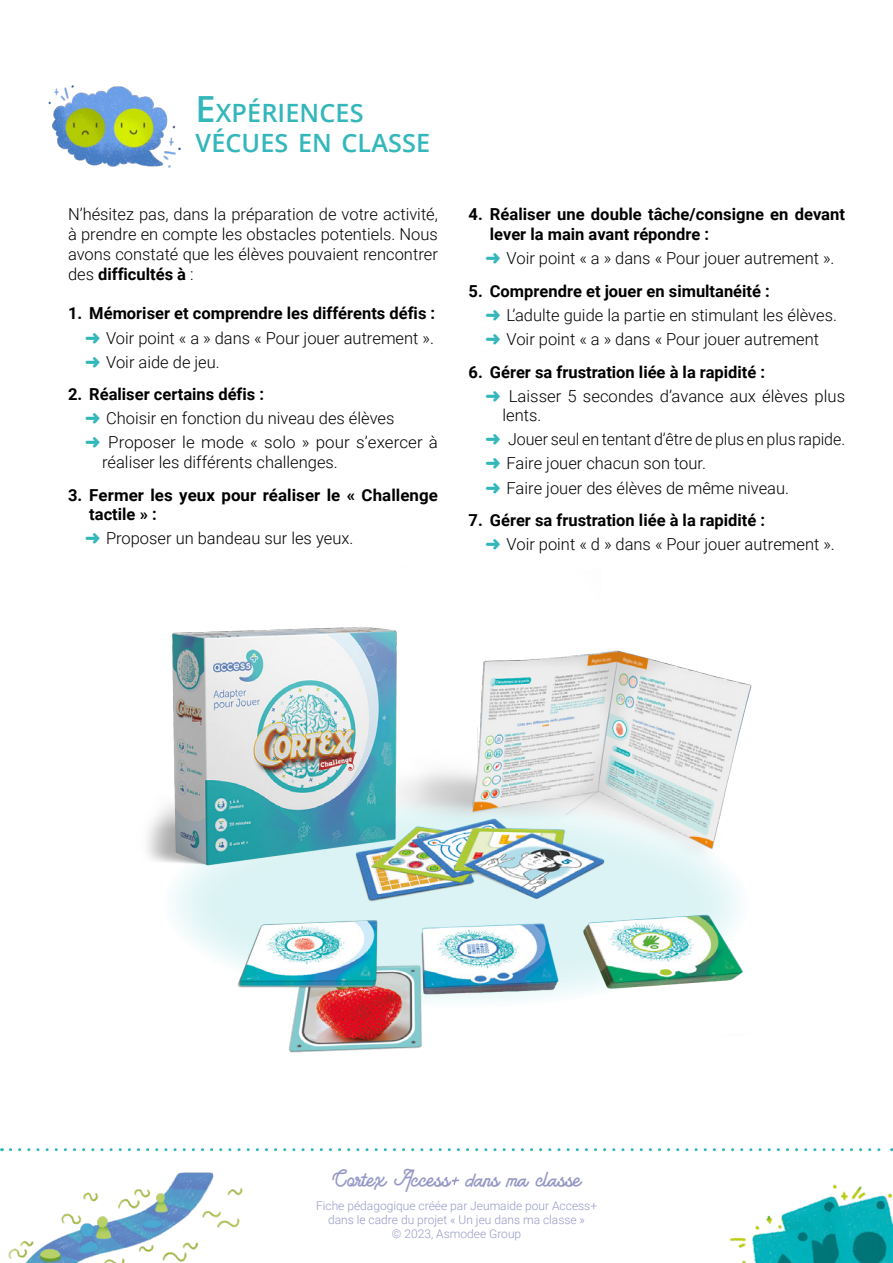
<style>
.page{position:relative;width:893px;height:1263px;background:#fff}
.page>*{position:absolute;margin:0;border:0;box-sizing:border-box;transform-origin:0 0}
.t1{font:600 25.2px/30px "Open Sans";letter-spacing:.005em;color:#33b7bb}
.t2{font:24px "American Lemon";color:#9699c7}
.t3{font:300 16.5px/24px "Roboto";color:#000}
.t4{font:700 16.5px/19.8px "Roboto";color:#000}
.t5{font:300 12px/14.4px "Roboto";color:#9699c7;text-align:center}
.s1{font-size:36px}
.s2{font-weight:700}
.s3{color:#33b7bb}
</style>
<div class="page">
<img style="left:8px;top:1172px;width:235px;height:91px">
<img style="left:730px;top:1184px;width:163px;height:79px">
<svg style="left:10px;top:1148px;width:882px;height:3px"></svg>
<svg style="left:452px;top:1177px;width:7px;height:8px"></svg>
<img style="left:147px;top:627px;width:605px;height:426px">
<img style="left:48px;top:85px;width:133px;height:83px">
<h1 class="t1" style="left:196px;top:97px;width:236px"><span class="s1">E</span>XPÉRIENCES<br>VÉCUES EN CLASSE</h1>
<p class="t3" style="left:68px;top:204px;width:371px;line-height:19.8px;text-align:justify">N’hésitez pas, dans la préparation de votre activité, à prendre en compte les obstacles potentiels. Nous avons constaté que les élèves pouvaient rencontrer des <span class="s2">difficultés à</span> :</p>
<p class="t3" style="left:85px;top:301px;width:352px;text-align:justify;text-indent:-17px"><span class="s2">1. Mémoriser et comprendre les différents défis : </span><span class="s3">➜</span> Voir point « a » dans « Pour jouer autrement ». <span class="s3">➜</span> Voir aide de jeu.</p>
<p class="t3" style="left:85px;top:382px;width:354px;text-indent:-17px"><span class="s2">2. Réaliser certains défis :<br></span><span class="s3">➜</span> Choisir en fonction du niveau des élèves<br><span class="s3">➜</span> Proposer le mode « solo » pour s’exercer à</p>
<p class="t3" style="left:102px;top:449px;width:237px">réaliser les différents challenges.</p>
<p class="t4" style="left:89px;top:484px;width:350px;text-indent:-21px">3. Fermer les yeux pour réaliser le « Challenge tactile » :</p>
<p class="t3" style="left:85px;top:526px;width:270px"><span class="s3">➜</span> Proposer un bandeau sur les yeux.</p>
<p class="t4" style="left:490px;top:204px;width:357px;text-indent:-21px">4. Réaliser une double tâche/consigne en devant lever la main avant répondre :</p>
<p class="t3" style="left:486px;top:246px;width:350px"><span class="s3">➜</span> Voir point « a » dans « Pour jouer autrement ».</p>
<p class="t3" style="left:486px;top:278px;width:353px;text-indent:-17px"><span class="s2">5. Comprendre et jouer en simultanéité :<br></span><span class="s3">➜</span> L’adulte guide la partie en stimulant les élèves. <span class="s3">➜</span> Voir point « a » dans « Pour jouer autrement</p>
<p class="t3" style="left:486px;top:359px;width:361px;text-indent:-17px"><span class="s2">6. Gérer sa frustration liée à la rapidité :<br></span><span class="s3">➜</span> Laisser 5 secondes d’avance aux élèves plus</p>
<p class="t3" style="left:486px;top:403px;width:361px;text-indent:17px">lents.<br><span class="s3">➜</span> Jouer seul en tentant d’être de plus en plus rapide. <span class="s3">➜</span> Faire jouer chacun son tour.<br><span class="s3">➜</span> Faire jouer des élèves de même niveau.</p>
<p class="t3" style="left:486px;top:508px;width:351px;text-indent:-17px"><span class="s2">7. Gérer sa frustration liée à la rapidité :<br></span><span class="s3">➜</span> Voir point « d » dans « Pour jouer autrement ».</p>
<h2 class="t2" style="left:333px;top:1163px;width:250px">Cortex Access dans ma classe</h2>
<p class="t5" style="left:316px;top:1198px;width:283px">Fiche pédagogique créée par Jeumaide pour Access+ dans le cadre du projet « Un jeu dans ma classe »<br>© 2023, Asmodee Group</p>
</div>
